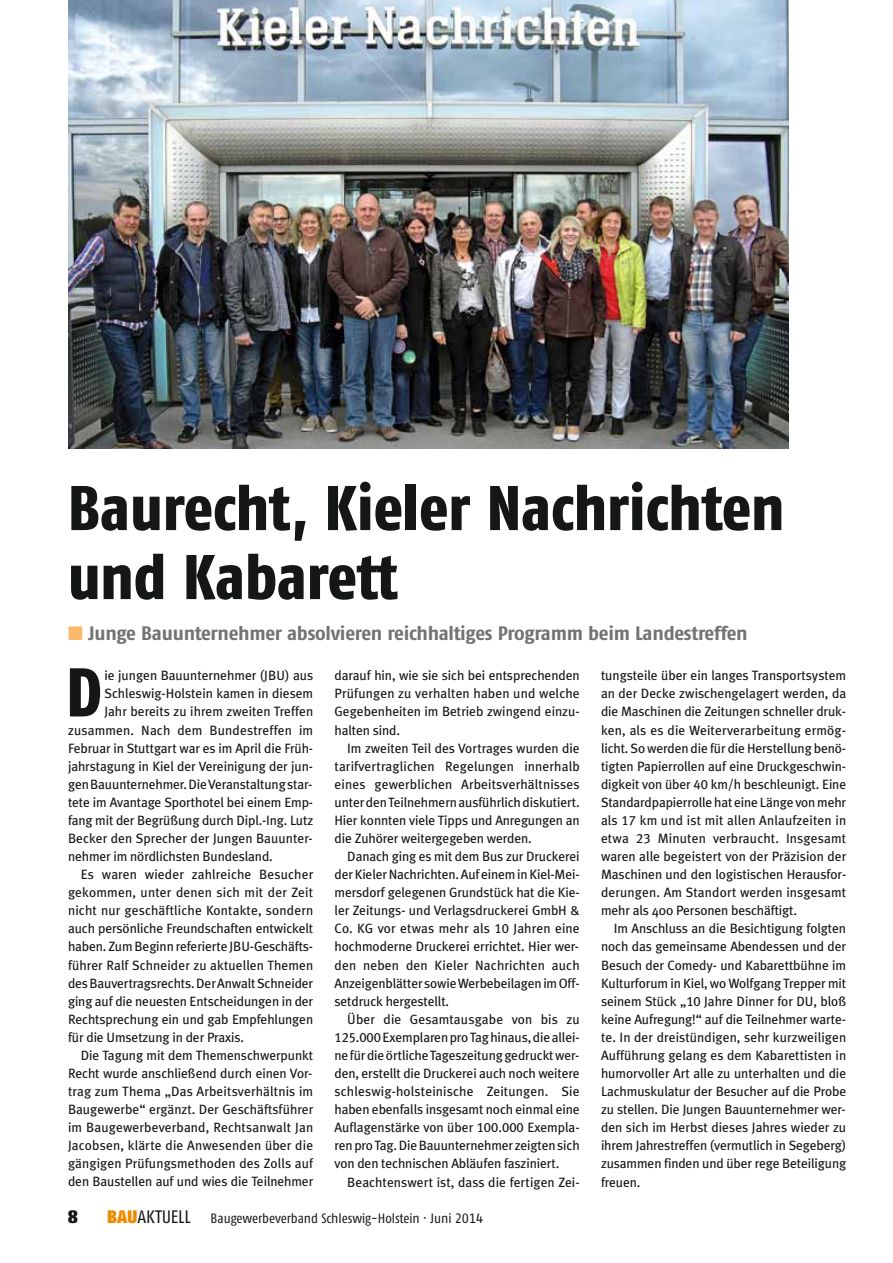
<style>
.page{position:relative;width:893px;height:1263px;background:#fff}
.page>*{position:absolute;margin:0;border:0;box-sizing:border-box;transform-origin:0 0}
.t1{font:68.85px "Fago Co Exb Tf";color:#151616}
.t2{font:63px/69px "Fago Co Exb Tf";color:#151616}
.t3{font:19.5px "Fago Co Bold Tf";letter-spacing:-.01em;color:#727372;scale:1.12 1}
.t4{font:18px "Fago Co Black Tf";color:#151616;scale:1.06 1}
.t5{font:13.5px/18.1px "Meta Plus";letter-spacing:-.01em;color:#151616;text-align:justify}
.t6{font:13.5px "Meta Plus";letter-spacing:.01em;color:#151616}
.t7{font:13.5px "Fago Co Regular Tf";color:#151616;scale:1.06 1}
.s1{color:#f9b86b}
.s2{font-family:"Meta Plus Book Caps"}
.s3{font-family:"Fago Co Black Tf";font-size:18px;color:#ed8b00}
.s4{font-size:18px}
</style>
<div class="page">
<img style="left:68px;top:0;width:720px;height:448px">
<h2 class="t2" style="left:68px;top:479px;width:718px">Baurecht, Kieler Nachrichten und Kabarett</h2>
<h3 class="t3" style="left:68px;top:626px;width:608px"><span class="s1">■</span> Junge Bauunternehmer absolvieren reichhaltiges Programm beim Landestreffen</h3>
<h1 class="t1" style="left:66px;top:667px;width:37px">D</h1>
<p class="t5" style="left:104px;top:667px;width:210px">ie jungen Bauunternehmer (JBU) aus</p>
<p class="t5" style="left:104px;top:686px;width:210px">Schleswig-Holstein kamen in diesem</p>
<p class="t5" style="left:104px;top:704px;width:210px">Jahr bereits zu ihrem zweiten Treffen</p>
<p class="t6" style="left:68px;top:725px;width:247px">zusammen. Nach dem Bundestreffen im</p>
<p class="t5" style="left:68px;top:740px;width:247px">Februar in Stuttgart war es im April die Früh-</p>
<p class="t5" style="left:68px;top:758px;width:247px">jahrstagung in Kiel der Vereinigung der jun-</p>
<p class="t5" style="left:68px;top:776px;width:246px">gen Bauunternehmer. Die Veranstaltung star-</p>
<p class="t5" style="left:68px;top:794px;width:247px">tete im Avantage Sporthotel bei einem Emp-</p>
<p class="t5" style="left:68px;top:812px;width:247px">fang mit der Begrüßung durch Dipl.-Ing. Lutz</p>
<p class="t5" style="left:68px;top:830px;width:246px">Becker den Sprecher der Jungen Bauunter-</p>
<p class="t5" style="left:68px;top:848px;width:206px">nehmer im nördlichsten Bundesland.</p>
<p class="t6" style="left:81px;top:869px;width:234px">Es waren wieder zahlreiche Besucher</p>
<p class="t6" style="left:68px;top:887px;width:247px">gekommen, unter denen sich mit der Zeit</p>
<p class="t6" style="left:68px;top:905px;width:247px">nicht nur geschäftliche Kontakte, sondern</p>
<p class="t5" style="left:68px;top:921px;width:247px">auch persönliche Freundschaften entwickelt</p>
<p class="t5" style="left:68px;top:939px;width:247px">haben. Zum Beginn referierte JBU-Geschäfts-</p>
<p class="t5" style="left:68px;top:957px;width:247px">führer Ralf Schneider zu aktuellen Themen</p>
<p class="t5" style="left:68px;top:975px;width:247px">des Bauvertragsrechts. Der Anwalt Schneider</p>
<p class="t5" style="left:68px;top:993px;width:247px">ging auf die neuesten Entscheidungen in der</p>
<p class="t5" style="left:68px;top:1011px;width:247px">Rechtsprechung ein und gab Empfehlungen</p>
<p class="t5" style="left:68px;top:1029px;width:178px">für die Umsetzung in der Praxis.</p>
<p class="t5" style="left:81px;top:1047px;width:234px">Die Tagung mit dem Themenschwerpunkt</p>
<p class="t5" style="left:68px;top:1065px;width:246px">Recht wurde anschließend durch einen Vor-</p>
<p class="t6" style="left:68px;top:1086px;width:247px">trag zum Thema „Das Arbeitsverhältnis im</p>
<p class="t5" style="left:68px;top:1101px;width:247px">Baugewerbe“ ergänzt. Der Geschäftsführer</p>
<p class="t6" style="left:68px;top:1122px;width:247px">im Baugewerbeverband, Rechtsanwalt Jan</p>
<p class="t6" style="left:68px;top:1140px;width:247px">Jacobsen, klärte die Anwesenden über die</p>
<p class="t6" style="left:68px;top:1158px;width:247px">gängigen Prüfungsmethoden des Zolls auf</p>
<p class="t5" style="left:68px;top:1174px;width:247px">den Baustellen auf und wies die Teilnehmer</p>
<p class="t5" style="left:334px;top:667px;width:247px">darauf hin, wie sie sich bei entsprechenden Prüfungen zu verhalten haben und welche Gegebenheiten im Betrieb zwingend einzu&shy;halten sind.</p>
<p class="t5" style="left:334px;top:740px;width:247px;text-indent:13px">Im zweiten Teil des Vortrages wurden die tarifvertraglichen Regelungen innerhalb eines gewerblichen Arbeitsverhältnisses unter den Teilnehmern ausführlich diskutiert.<br>Hier konnten viele Tipps und Anregungen an die Zuhörer weitergegeben werden.</p>
<p class="t5" style="left:334px;top:848px;width:247px;text-indent:13px">Danach ging es mit dem Bus zur Druckerei der Kieler Nachrichten. Auf einem in Kiel-Mei&shy;mersdorf gelegenen Grundstück hat die Kie&shy;ler Zeitungs- und Verlagsdruckerei GmbH &amp; Co. KG vor etwas mehr als <span class="s2">10</span> Jahren eine hochmoderne Druckerei errichtet. Hier wer&shy;den neben den Kieler Nachrichten auch Anzeigenblätter sowie Werbebeilagen im Off&shy;setdruck hergestellt.</p>
<p class="t5" style="left:334px;top:1011px;width:247px;text-indent:13px">Über die Gesamtausgabe von bis zu <span class="s2">125.000</span>Exemplaren pro Tag hinaus, die allei&shy;ne für die örtliche Tageszeitung gedruckt wer&shy;den, erstellt die Druckerei auch noch weitere schleswig-holsteinische Zeitungen. Sie haben ebenfalls insgesamt noch einmal eine Auflagenstärke von über <span class="s2">100.000</span> Exempla&shy;ren pro Tag. Die Bauunternehmer zeigten sich von den technischen Abläufen fasziniert.</p>
<p class="t5" style="left:347px;top:1174px;width:234px">Beachtenswert ist, dass die fertigen Zei-</p>
<h3 class="t4" style="left:68px;top:1210px;width:11px">8</h3>
<p class="t7" style="left:107px;top:1213px;width:356px"><span class="s3">BAU</span><span class="s4">AKTUELL</span> Baugewerbeverband Schleswig-Holstein · Juni 2014</p>
<p class="t5" style="left:601px;top:667px;width:247px">tungsteile über ein langes Transportsystem an der Decke zwischengelagert werden, da die Maschinen die Zeitungen schneller druk&shy;ken, als es die Weiterverarbeitung ermög&shy;licht. So werden die für die Herstellung benö&shy;tigten Papierrollen auf eine Druckgeschwin&shy;digkeit von über <span class="s2">40</span> km/h beschleunigt. Eine Standardpapierrolle hat eine Länge von mehr als <span class="s2">17</span> km und ist mit allen Anlaufzeiten in etwa <span class="s2">23</span> Minuten verbraucht. Insgesamt waren alle begeistert von der Präzision der Maschinen und den logistischen Herausfor&shy;derungen. Am Standort werden insgesamt mehr als 400 Personen beschäftigt.</p>
<p class="t5" style="left:601px;top:921px;width:247px;text-indent:13px">Im Anschluss an die Besichtigung folgten noch das gemeinsame Abendessen und der Besuch der Comedy- und Kabarettbühne im Kulturforum in Kiel, wo Wolfgang Trepper mit seinem Stück <span class="s2">„10</span> Jahre Dinner for DU, bloß keine Aufregung!“ auf die Teilnehmer warte&shy;te. In der dreistündigen, sehr kurzweiligen Aufführung gelang es dem Kabarettisten in humorvoller Art alle zu unterhalten und die Lachmuskulatur der Besucher auf die Probe zu stellen. Die Jungen Bauunternehmer wer&shy;den sich im Herbst dieses Jahres wieder zu ihrem Jahrestreffen (vermutlich in Segeberg) zusammen finden und über rege Beteiligung freuen.</p>
</div>
